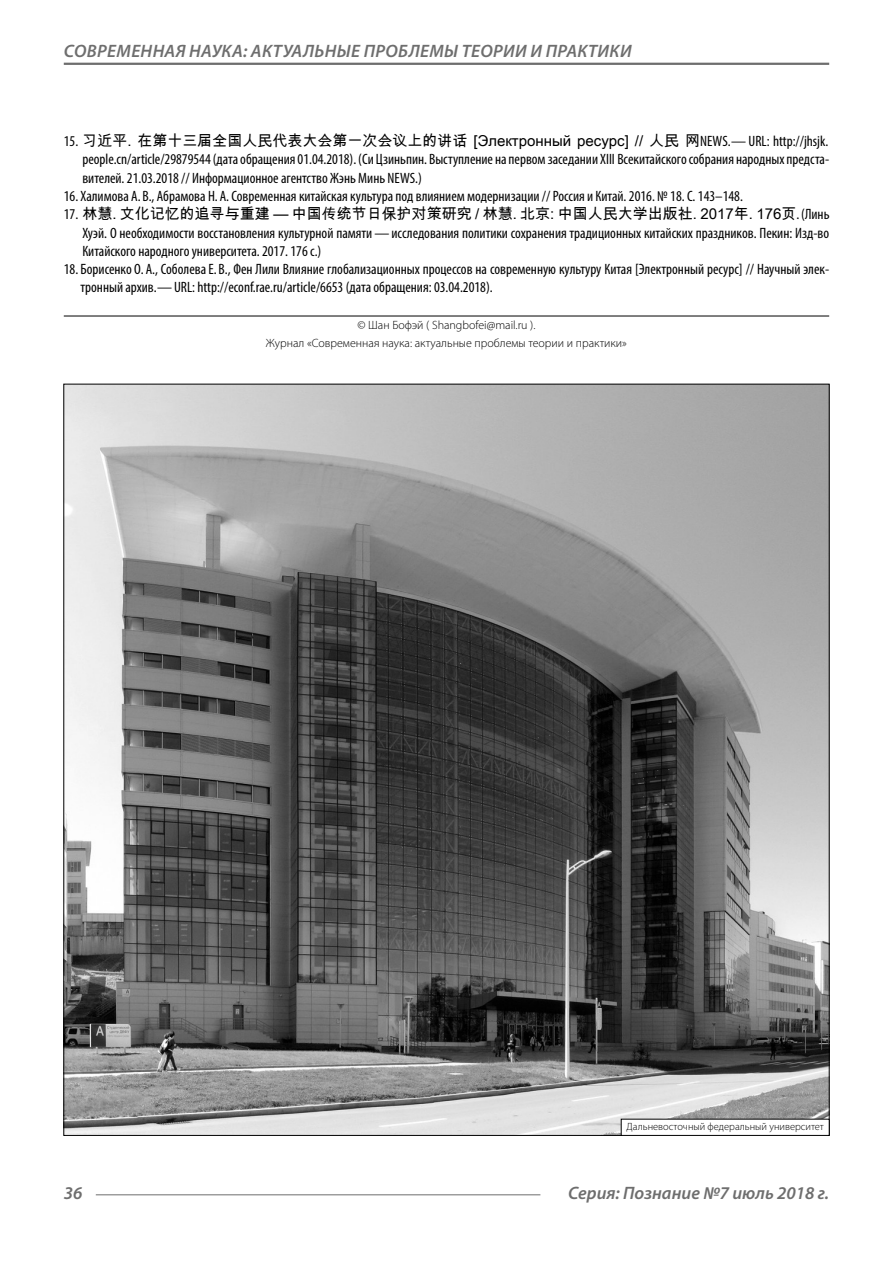
<style>
.page{position:relative;width:893px;height:1263px;background:#fff}
.page>*{position:absolute;margin:0;border:0;box-sizing:border-box;transform-origin:0 0}
.t1{font:italic 600 18px "Myriad Pro";letter-spacing:.02em;color:#6e6e6e}
.t2{font:italic 600 18px "Myriad Pro";color:#6e6e6e}
.Literature-list{font:condensed 15px/18.3px "Myriad Pro";color:#000;text-align:justify}
.Copy{font:300 12px/18.3px "Myriad Pro";color:#000;text-align:center}
.Author-doc{font:300 10.5px "Myriad Pro";color:#000}
.s1{font-family:"Arial Unicode MS";font-stretch:normal}
</style>
<div class="page">
<hr style="left:64px;top:63px;width:765px;height:2px;background:#6e6e6e">
<hr style="left:96px;top:1194px;width:444px;height:1px;background:#6e6e6e">
<hr style="left:64px;top:316px;width:765px;height:1px;background:#000">
<img style="left:65px;top:386px;width:763px;height:748px">
<div style="left:621px;top:1119px;width:208px;height:16px;background:#fff"></div>
<div style="left:621px;top:1119px;width:209px;height:17px;border:1px solid #000"></div>
<p class="t1" style="left:64px;top:39px;width:569px">СОВРЕМЕННАЯ НАУКА: АКТУАЛЬНЫЕ ПРОБЛЕМЫ ТЕОРИИ И ПРАКТИКИ</p>
<p class="Literature-list" style="left:82px;top:132px;width:748px;text-indent:-19px">15. <span class="s1">习近平. 在第十三届全国人民代表大会第一次会议上的讲话 [Электронный ресурс] // 人民网</span>NEWS.— URL: http://jhsjk. people.cn/article/29879544 (дата обращения 01.04.2018). (Си Цзиньпин. Выступление на первом заседании XIII Всекитайского собрания народных предста&shy;вителей. 21.03.2018 // Информационное агентство Жэнь Минь NEWS.)</p>
<p class="Literature-list" style="left:64px;top:187px;width:681px">16. Халимова А. В., Абрамова Н. А. Современная китайская культура под влиянием модернизации // Россия и Китай. 2016. № 18. С. 143–148.</p>
<p class="Literature-list" style="left:82px;top:205px;width:749px;text-indent:-19px">17. <span class="s1">林慧. 文化记忆的追寻与重建 — 中国传统节日保护对策研究 / 林慧. 北京: 中国人民大学出版社. 2017年. 176页</span>. (Линь Хуэй. О необходимости восстановления культурной памяти—исследования политики сохранения традиционных китайских праздников. Пекин: Изд-во Китайского народного университета. 2017. 176 с.)</p>
<p class="Literature-list" style="left:81px;top:260px;width:750px;text-indent:-17px">18. Борисенко О. А., Соболева Е. В., Фен Лили Влияние глобализационных процессов на современную культуру Китая [Электронный ресурс] // Научный элек&shy;тронный архив.—URL: http://econf.rae.ru/article/6653 (дата обращения: 03.04.2018).</p>
<p class="Copy" style="left:266px;top:316px;width:363px">© Шан Бофэй ( Shangbofei@mail.ru ).<br>Журнал «Современная наука: актуальные проблемы теории и практики»</p>
<p class="Author-doc" style="left:627px;top:1120px;width:199px">Дальневосточный федеральный университет</p>
<p class="t1" style="left:64px;top:1182px;width:20px">36</p>
<p class="t2" style="left:568px;top:1182px;width:263px">Серия: Познание №7 июль 2018 г.</p>
</div>
